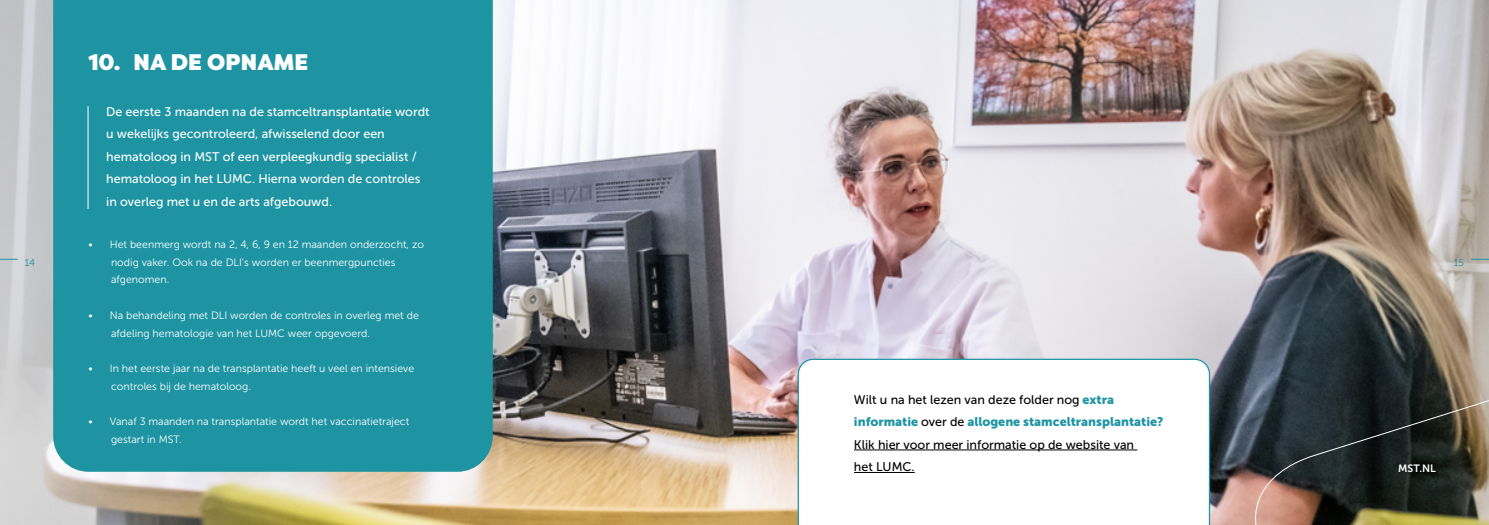
<style>
.page{position:relative;width:1489px;height:525px;background:#fff}
.page>*{position:absolute;margin:0;border:0;box-sizing:border-box;transform-origin:0 0}
.t1{font:900 22.5px "Filson Pro";letter-spacing:.01em;color:#fff}
.t2{font:12.5px/22.5px "Museo Sans 500";color:#fff}
.t3{font:12.5px/22.5px "Museo Sans 500";color:#000}
.t4{font:12.5px "Museo Sans 900";color:#1e94a3}
.t5{font:10.62px/17.8px "Museo Sans 300";color:#fff}
.t6{font:10.62px "Museo Sans 700";color:#fff}
.t7{font:10px "Museo Sans 300";color:#1e94a3}
.s1{font-family:"Museo Sans 900";color:#1e94a3}
.s2{font-family:"Museo Sans 500";color:#000}
</style>
<div class="page">
<img style="left:0;top:0;width:1488px;height:524px">
<div style="left:53px;top:0;width:440px;height:471px;background:#1e94a3"></div>
<svg style="left:1470px;top:259px;width:18px;height:1px"></svg>
<svg style="left:0;top:259px;width:18px;height:1px"></svg>
<hr style="left:88px;top:106px;width:1px;height:103px;background:#fff">
<svg style="left:1244px;top:380px;width:244px;height:144px;background:#3e3e37"></svg>
<svg style="left:797px;top:358px;width:412px;height:166px"></svg>
<hr style="left:854px;top:449px;width:283px;height:1px;background:#000">
<hr style="left:854px;top:472px;width:60px;height:1px;background:#000">
<h1 class="t1" style="left:88px;top:48px;width:221px">10. NA DE OPNAME</h1>
<p class="t2" style="left:106px;top:100px;width:325px">De eerste 3 maanden na de stamceltransplantatie wordt u wekelijks gecontroleerd, afwisselend door een hematoloog in MST of een verpleegkundig specialist / hematoloog in het LUMC. Hierna worden de controles in overleg met u en de arts afgebouwd.</p>
<p class="t5" style="left:111px;top:235px;width:314px;text-indent:-23px">• Het beenmerg wordt na 2, 4, 6, 9 en 12 maanden onderzocht, zo nodig vaker. Ook na de DLI’s worden er beenmergpuncties afgenomen.</p>
<p class="t5" style="left:111px;top:306px;width:309px;text-indent:-23px">• Na behandeling met DLI worden de controles in overleg met de afdeling hematologie van het LUMC weer opgevoerd.</p>
<p class="t5" style="left:111px;top:359px;width:305px;text-indent:-23px">• In het eerste jaar na de transplantatie heeft u veel en intensieve controles bij de hematoloog.</p>
<p class="t5" style="left:111px;top:412px;width:300px;text-indent:-23px">• Vanaf 3 maanden na transplantatie wordt het vaccinatietraject gestart in MST.</p>
<p class="t7" style="left:25px;top:257px;width:12px">14</p>
<p class="t7" style="left:1453px;top:257px;width:12px">15</p>
<p class="t3" style="left:854px;top:388px;width:261px">Wilt u na het lezen van deze folder nog <span class="s1">extra</span></p>
<p class="t4" style="left:854px;top:414px;width:311px">informatie <span class="s2">over de</span> allogene stamceltransplantatie?</p>
<p class="t3" style="left:854px;top:433px;width:282px">Klik hier voor meer informatie op de website van het LUMC.</p>
<p class="t6" style="left:1398px;top:462px;width:39px">MST.NL</p>
</div>
